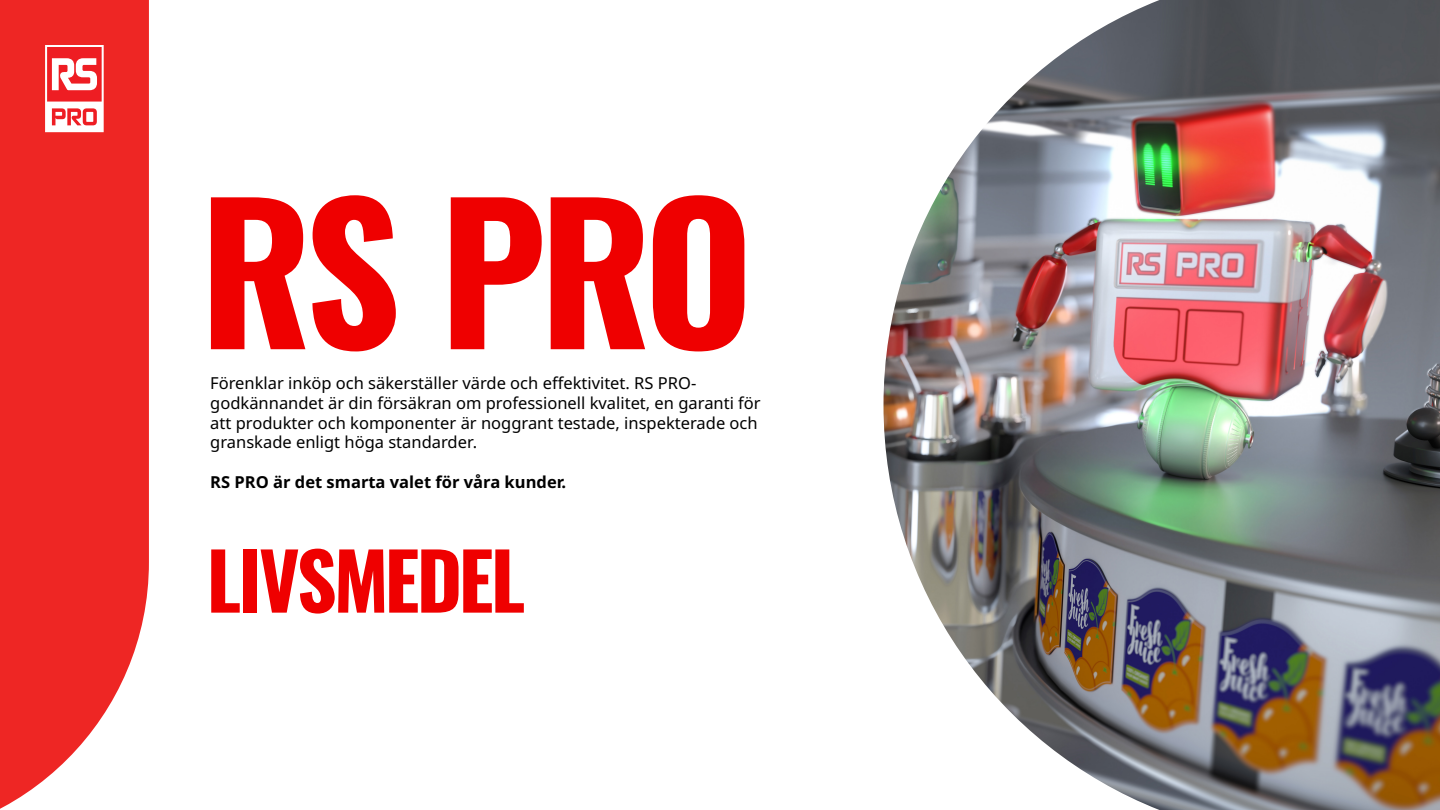
<style>
.page{position:relative;width:1440px;height:810px;background:#fff}
.page>*{position:absolute;margin:0;border:0;box-sizing:border-box;transform-origin:0 0}
.t1{font:700 187.5px "Oswald";color:#ef0000}
.t2{font:700 78px "Oswald";letter-spacing:-.04em;color:#ef0000}
.t3{font:16.5px/19.8px "Noto Sans";color:#000}
.t4{font:700 16.5px "Noto Sans";color:#000}
</style>
<div class="page">
<svg style="left:0;top:0;width:149px;height:809px;background:#ef3938"></svg>
<svg style="left:45px;top:45px;width:59px;height:87px"></svg>
<img style="left:884px;top:0;width:556px;height:810px">
<p class="t1" style="left:200px;top:175px;width:555px">RS PRO</p>
<p class="t3" style="left:210px;top:373px;width:552px">Förenklar inköp och säkerställer värde och effektivitet. RS PRO&shy;godkännandet är din försäkran om professionell kvalitet, en garanti för att produkter och komponenter är noggrant testade, inspekterade och granskade enligt höga standarder.</p>
<p class="t4" style="left:210px;top:473px;width:358px">RS PRO är det smarta valet för våra kunder.</p>
<p class="t2" style="left:207px;top:540px;width:320px">LIVSMEDEL</p>
</div>
